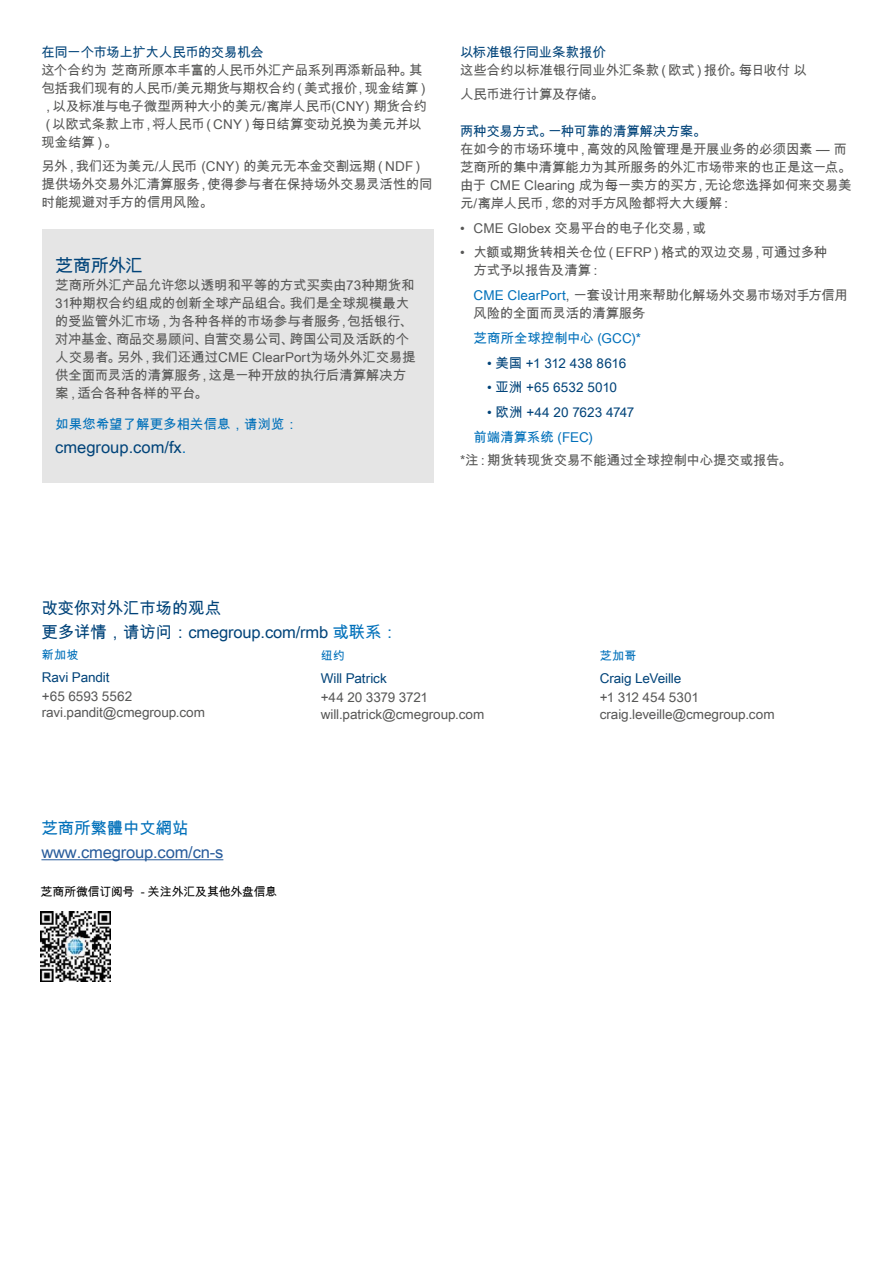
<style>
.page{position:relative;width:893px;height:1263px;background:#fff}
.page>*{position:absolute;margin:0;border:0;box-sizing:border-box;transform-origin:0 0}
.t1{font:18px "Arial Unicode MS";letter-spacing:-.025em;color:#004379}
.t2{font:16.5px/24px "Arial Unicode MS";letter-spacing:-.01em;color:#004379}
.t3{font:16.5px "Arial Unicode MS";letter-spacing:-.01em;color:#275b9b}
.t4{font:16.5px "Arial Unicode MS";letter-spacing:-.01em;color:#0070ba}
.t5{font:13.5px/18px "Arial Unicode MS";letter-spacing:-.015em;color:#575756}
.t6{font:13.5px "Arial Unicode MS";letter-spacing:-.015em;color:#004379}
.t7{font:13.5px "Arial Unicode MS";color:#0070ba}
.t8{font:13.5px "Arial Unicode MS";letter-spacing:-.035em;color:#004379}
.t9{font:13.5px "Arial Unicode MS";letter-spacing:.005em;color:#004379}
.t10{font:13.5px "Arial Unicode MS";letter-spacing:.01em;color:#004379}
.t11{font:12px "Arial Unicode MS";letter-spacing:-.03em;color:#000}
.t12{font:12px "Arial Unicode MS";letter-spacing:.03em;color:#0070ba}
.s1{color:#0070ba}
</style>
<div class="page">
<div style="left:42px;top:229px;width:391px;height:254px;background:#e5e5e5"></div>
<img style="left:40px;top:912px;width:70px;height:69px">
<hr style="left:41px;top:859px;width:182px;height:1px;background:#275b9b">
<p class="t8" style="left:41px;top:42px;width:224px">在同一个市场上扩大人民币的交易机会</p>
<p class="t5" style="left:41px;top:61px;width:390px">这个合约为 芝商所原本丰富的人民币外汇产品系列再添新品种。其包括我们现有的人民币/美元期货与期权合约（美式报价，现金结算），以及标准与电子微型两种大小的美元/离岸人民币(CNY) 期货合约（以欧式条款上市，将人民币（CNY）每日结算变动兑换为美元并以现金结算）。</p>
<p class="t5" style="left:41px;top:157px;width:393px">另外，我们还为美元/人民币 (CNY) 的美元无本金交割远期（NDF）提供场外交易外汇清算服务，使得参与者在保持场外交易灵活性的同时能规避对手方的信用风险。</p>
<h1 class="t1" style="left:55px;top:253px;width:89px">芝商所外汇</h1>
<p class="t5" style="left:55px;top:276px;width:362px">芝商所外汇产品允许您以透明和平等的方式买卖由73种期货和<br>31种期权合约组成的创新全球产品组合。我们是全球规模最大的受监管外汇市场，为各种各样的市场参与者服务，包括银行、对冲基金、商品交易顾问、自营交易公司、跨国公司及活跃的个人交易者。另外，我们还通过CME ClearPort为场外外汇交易提供全面而灵活的清算服务，这是一种开放的执行后清算解决方案，适合各种各样的平台。</p>
<p class="t7" style="left:55px;top:414px;width:244px">如果您希望了解更多相关信息，请浏览：</p>
<p class="t2" style="left:55px;top:435px;width:133px">cmegroup.com/fx<span class="s1">.</span></p>
<p class="t6" style="left:460px;top:42px;width:147px">以标准银行同业条款报价</p>
<p class="t5" style="left:460px;top:57px;width:349px;line-height:24.8px">这些合约以标准银行同业外汇条款（欧式）报价。每日收付 以人民币进行计算及存储。</p>
<p class="t6" style="left:460px;top:121px;width:248px">两种交易方式。一种可靠的清算解决方案。</p>
<p class="t5" style="left:460px;top:140px;width:393px">在如今的市场环境中，高效的风险管理是开展业务的必须因素 — 而芝商所的集中清算能力为其所服务的外汇市场带来的也正是这一点。由于 CME Clearing 成为每一卖方的买方，无论您选择如何来交易美元/离岸人民币，您的对手方风险都将大大缓解：</p>
<p class="t5" style="left:460px;top:219px;width:248px">• CME Globex 交易平台的电子化交易，或</p>
<p class="t5" style="left:473px;top:243px;width:355px;text-indent:-13px">• 大额或期货转相关仓位（EFRP）格式的双边交易，可通过多种方式予以报告及清算：</p>
<p class="t5" style="left:473px;top:286px;width:376px"><span class="s1">CME ClearPort</span>, 一套设计用来帮助化解场外交易市场对手方信用风险的全面而灵活的清算服务</p>
<p class="t7" style="left:473px;top:328px;width:169px">芝商所全球控制中心 (GCC)*</p>
<p class="t6" style="left:487px;top:353px;width:141px">• 美国 +1 312 438 8616</p>
<p class="t10" style="left:487px;top:378px;width:132px">• 亚洲 +65 6532 5010</p>
<p class="t9" style="left:487px;top:402px;width:149px">• 欧洲 +44 20 7623 4747</p>
<p class="t7" style="left:473px;top:427px;width:121px">前端清算系统 (FEC)</p>
<p class="t5" style="left:460px;top:451px;width:333px">*注：期货转现货交易不能通过全球控制中心提交或报告。</p>
<p class="t2" style="left:42px;top:596px;width:358px">改变你对外汇市场的观点<br>更多详情，请访问：cmegroup.com/rmb <span class="s1">或联系：</span></p>
<p class="t12" style="left:42px;top:646px;width:38px">新加坡</p>
<p class="t6" style="left:42px;top:667px;width:69px">Ravi Pandit</p>
<p class="t5" style="left:42px;top:688px;width:165px;line-height:16.2px">+65 6593 5562 ravi.pandit@cmegroup.com</p>
<p class="t12" style="left:321px;top:647px;width:26px">纽约</p>
<p class="t6" style="left:321px;top:668px;width:68px">Will Patrick</p>
<p class="t5" style="left:321px;top:689px;width:165px;line-height:16.2px">+44 20 3379 3721 will.patrick@cmegroup.com</p>
<p class="t4" style="left:41px;top:816px;width:149px">芝商所繁體中文網站</p>
<p class="t3" style="left:41px;top:840px;width:183px">www.cmegroup.com/cn-s</p>
<p class="t11" style="left:40px;top:883px;width:238px">芝商所微信订阅号 - 关注外汇及其他外盘信息</p>
<p class="t12" style="left:600px;top:647px;width:38px">芝加哥</p>
<p class="t6" style="left:600px;top:668px;width:83px">Craig LeVeille</p>
<p class="t5" style="left:600px;top:689px;width:176px;line-height:16.2px">+1 312 454 5301 craig.leveille@cmegroup.com</p>
</div>
